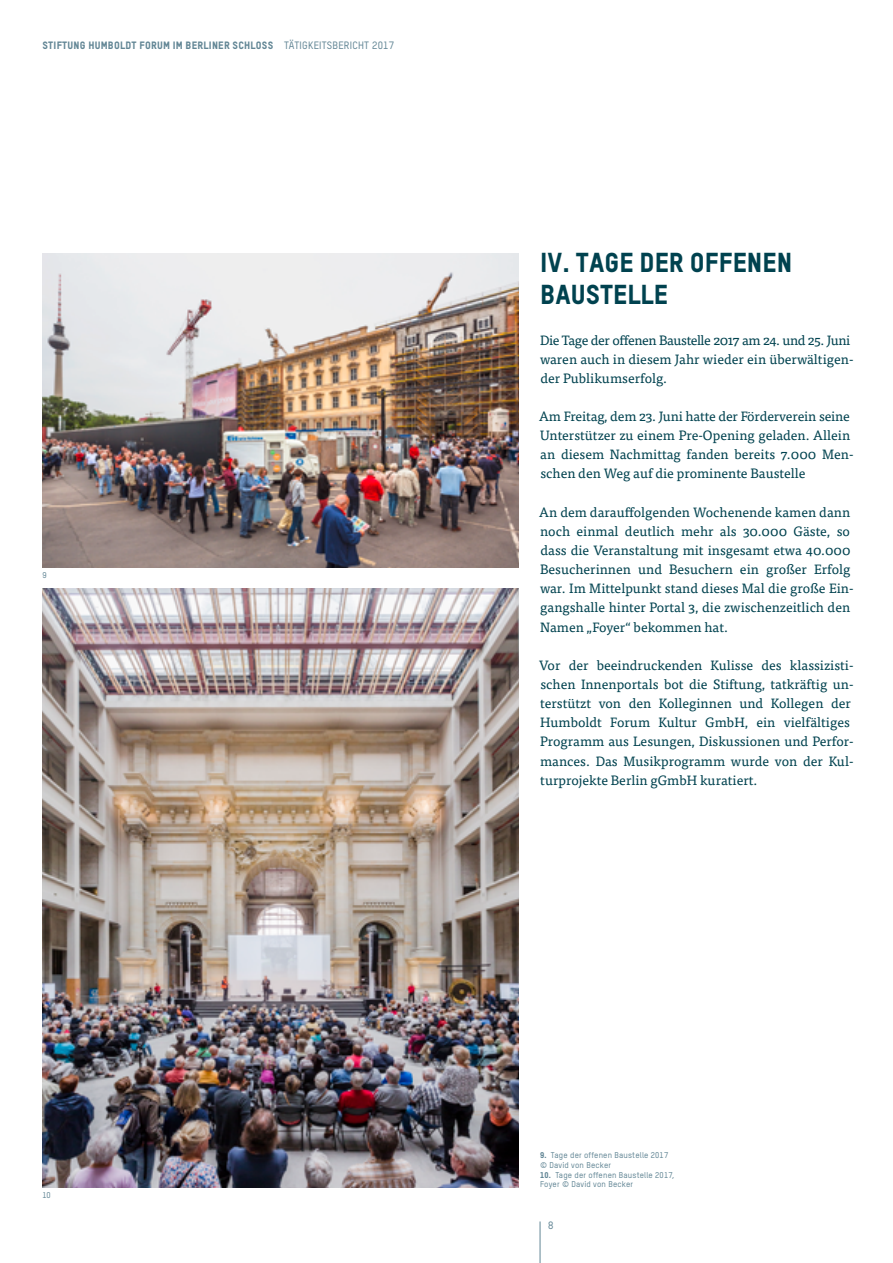
<style>
.page{position:relative;width:893px;height:1263px;background:#fff}
.page>*{position:absolute;margin:0;border:0;box-sizing:border-box;transform-origin:0 0}
.t1{font:27px/32px "TSTARPRO Headline";color:#00424f}
.t2{font:13.5px/19.2px "Tisa Pro";color:#00424f}
.t3{font:10.5px "TSTARPRO Headline";letter-spacing:.02em;color:#628695}
.t4{font:500 10.5px "TSTARPRO";color:#628695}
.t5{font:500 8.25px/9.6px "TSTARPRO";letter-spacing:.02em;color:#628695}
.s1{font-family:"TSTARPRO";font-weight:500}
.s2{font-weight:800}
</style>
<div class="page">
<hr style="left:540px;top:1221px;width:1px;height:42px;background:#628695">
<img style="left:43px;top:253px;width:476px;height:315px">
<img style="left:43px;top:589px;width:476px;height:598px">
<p class="t3" style="left:43px;top:39px;width:353px">STIFTUNG HUMBOLDT FORUM IM BERLINER SCHLOSS <span class="s1">TÄTIGKEITSBERICHT 2017</span></p>
<p class="t5" style="left:43px;top:570px;width:6px">9</p>
<h1 class="t1" style="left:540px;top:246px;width:253px">IV. TAGE DER OFFENEN<br>BAUSTELLE</h1>
<p class="t2" style="left:540px;top:329px;width:315px">Die Tage der offenen Baustelle 2017 am 24. und 25. Juni waren auch in diesem Jahr wieder ein überwältigen&shy;der Publikumserfolg.</p>
<p class="t2" style="left:539px;top:406px;width:316px">Am Freitag, dem 23. Juni hatte der Förderverein seine Unterstützer zu einem Pre-Opening geladen. Allein an diesem Nachmittag fanden bereits 7.000 Men&shy;schen den Weg auf die prominente Baustelle</p>
<p class="t2" style="left:539px;top:502px;width:316px">An dem darauffolgenden Wochenende kamen dann noch einmal deutlich mehr als 30.000 Gäste, so dass die Veranstaltung mit insgesamt etwa 40.000<br>Besucherinnen und Besuchern ein großer Erfolg war. Im Mittelpunkt stand dieses Mal die große Ein&shy;gangshalle hinter Portal 3, die zwischenzeitlich den Namen „Foyer“ bekommen hat.</p>
<p class="t2" style="left:539px;top:655px;width:316px">Vor der beeindruckenden Kulisse des klassizisti&shy;schen Innenportals bot die Stiftung, tatkräftig un&shy;terstützt von den Kolleginnen und Kollegen der Humboldt Forum Kultur GmbH, ein vielfältiges Programm aus Lesungen, Diskussionen und Perfor&shy;mances. Das Musikprogramm wurde von der Kul&shy;turprojekte Berlin gGmbH kuratiert.</p>
<p class="t5" style="left:43px;top:1190px;width:10px">10</p>
<p class="t5" style="left:540px;top:1150px;width:130px"><span class="s2">9.</span> Tage der offenen Baustelle 2017 © David von Becker</p>
<p class="t5" style="left:540px;top:1169px;width:136px"><span class="s2">10.</span> Tage der offenen Baustelle 2017,<br>Foyer © David von Becker</p>
<p class="t4" style="left:548px;top:1218px;width:7px">8</p>
</div>
